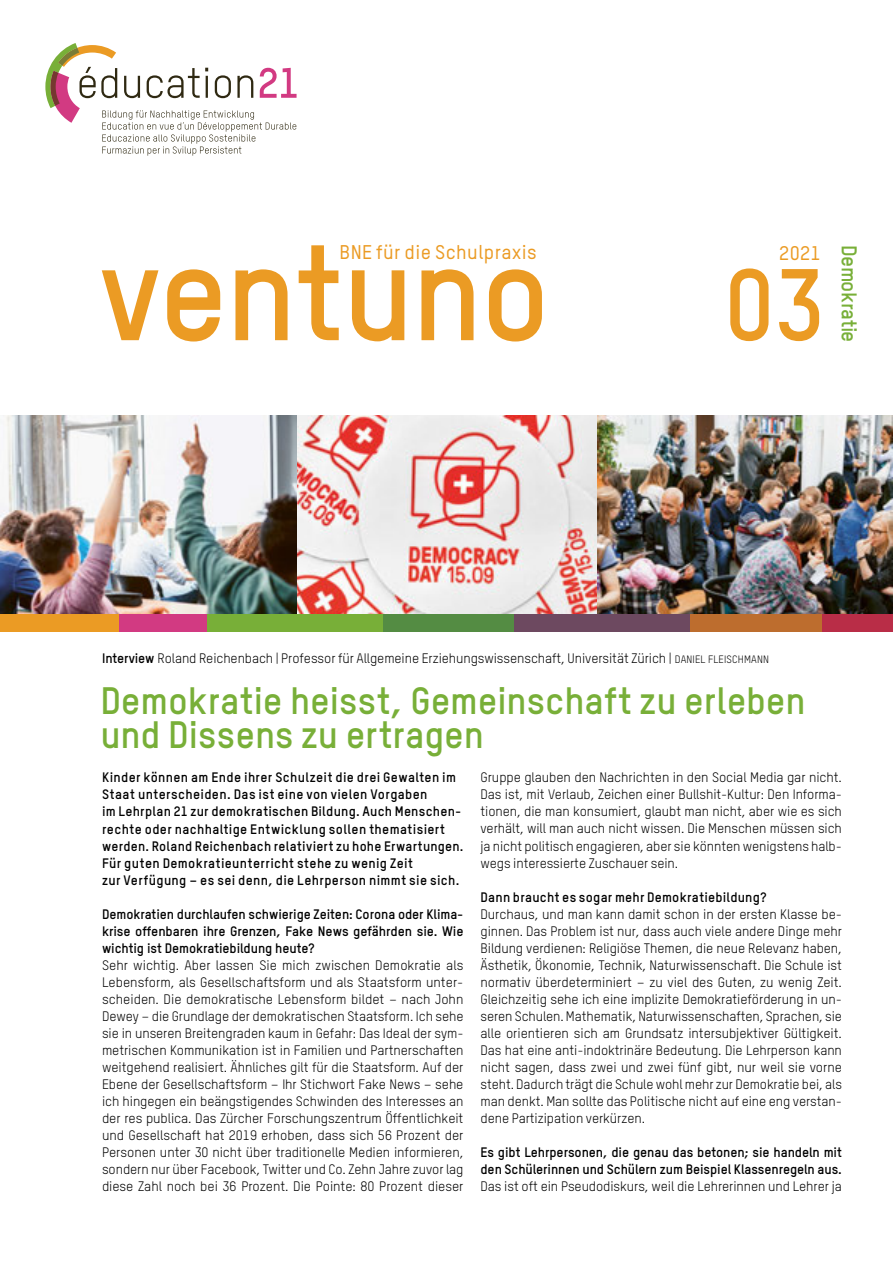
<style>
.page{position:relative;width:893px;height:1263px;background:#fff}
.page>*{position:absolute;margin:0;border:0;box-sizing:border-box;transform-origin:0 0}
.t1{font:700 133.05px "TSTARPRO";letter-spacing:-.02em;color:#eb9b24}
.t2{font:700 99.75px "TSTARPRO";color:#eb9b24}
.t3{font:700 37.5px/34px "TSTARPRO";letter-spacing:-.005em;color:#78af38}
.t4{font:700 21px "TSTARPRO";letter-spacing:-.03em;color:#78af38}
.t5{font:500 19.5px "TSTARPRO";letter-spacing:.025em;color:#eb9b24}
.t6{font:13.5px/17px "TSTARPRO";letter-spacing:-.005em;color:#000}
.t7{font:700 13.5px/17px "TSTARPRO";letter-spacing:.02em;color:#000}
.t8{font:700 13.5px/17px "TSTARPRO";letter-spacing:-.005em;color:#000}
.s1{font-weight:700}
.s2{font-size:10.5px}
</style>
<div class="page">
<img style="left:0;top:416px;width:893px;height:198px">
<div style="left:0;top:614px;width:119px;height:17px;background:#eb9b24"></div>
<div style="left:119px;top:614px;width:88px;height:17px;background:#d23a82"></div>
<div style="left:207px;top:614px;width:176px;height:17px;background:#78af38"></div>
<div style="left:383px;top:614px;width:131px;height:17px;background:#548c43"></div>
<div style="left:514px;top:614px;width:176px;height:17px;background:#6d4960"></div>
<div style="left:690px;top:614px;width:132px;height:17px;background:#bd6d2e"></div>
<div style="left:822px;top:614px;width:71px;height:17px;background:#b92d47"></div>
<svg style="left:45px;top:43px;width:252px;height:113px"></svg>
<h3 class="t5" style="left:339px;top:240px;width:199px">BNE für die Schulpraxis</h3>
<h1 class="t1" style="left:99px;top:209px;width:453px">ventuno</h1>
<h3 class="t5" style="left:779px;top:241px;width:43px">2021</h3>
<h2 class="t2" style="left:724px;top:242px;width:102px">03</h2>
<h3 class="t4" style="left:863px;top:245px;width:99px;rotate:90deg">Demokratie</h3>
<p class="t6" style="left:102px;top:650px;width:668px"><span class="s1">Interview</span> Roland Reichenbach | Professor für Allgemeine Erziehungswissenschaft, Universität Zürich | <span class="s2">DANIEL FLEISCHMANN</span></p>
<h3 class="t3" style="left:100px;top:683px;width:707px">Demokratie heisst, Gemeinschaft zu erleben und Dissens zu ertragen</h3>
<p class="t7" style="left:102px;top:769px;width:363px">Kinder können am Ende ihrer Schulzeit die drei Gewalten im Staat unterscheiden. Das ist eine von vielen Vorgaben<br>im Lehrplan 21 zur demokratischen Bildung. Auch Menschen&shy;rechte oder nachhaltige Entwicklung sollen thematisiert werden. Roland Reichenbach relativiert zu hohe Erwartungen.<br>Für guten Demokratieunterricht stehe zu wenig Zeit<br>zur -Verfügung – es sei denn, die Lehrperson nimmt sie sich.</p>
<p class="t7" style="left:102px;top:905px;width:363px;text-align:justify">Demokratien durchlaufen schwierige Zeiten: Corona oder Klima&shy;krise offenbaren ihre Grenzen, Fake News gefährden sie. Wie wichtig ist Demokratiebildung heute?</p>
<p class="t6" style="left:102px;top:956px;width:363px;text-align:justify">Sehr wichtig. Aber lassen Sie mich zwischen Demokratie als Lebensform, als Gesellschaftsform und als Staatsform unter&shy;scheiden. Die demokratische Lebensform bildet – nach John Dewey – die Grundlage der demokratischen Staatsform. Ich sehe sie in unseren Breitengraden kaum in Gefahr: Das Ideal der sym&shy;metrischen Kommunikation ist in Familien und Partnerschaften weitgehend realisiert. Ähnliches gilt für die Staatsform. Auf der Ebene der Gesellschaftsform – Ihr Stichwort Fake News – sehe ich hingegen ein beängstigendes Schwinden des Interesses an der res publica. Das Zürcher Forschungszentrum Öffentlichkeit und Gesellschaft hat 2019 erhoben, dass sich 56 Prozent der Personen unter 30 nicht über traditionelle Medien informieren, sondern nur über Facebook, Twitter und Co. Zehn Jahre zuvor lag diese Zahl noch bei 36 Prozent. Die Pointe: 80 Prozent dieser</p>
<p class="t6" style="left:480px;top:769px;width:363px">Gruppe glauben den Nachrichten in den Social Media gar nicht.<br>Das ist, mit Verlaub, Zeichen einer Bullshit-Kultur: Den Informa&shy;tionen, die man konsumiert, glaubt man nicht, aber wie es sich verhält, will man auch nicht wissen. Die Menschen müssen sich ja nicht politisch engagieren, aber sie könnten wenigstens halb&shy;wegs interessierte Zuschauer sein.</p>
<p class="t7" style="left:480px;top:888px;width:287px">Dann braucht es sogar mehr Demokratiebildung?</p>
<p class="t6" style="left:480px;top:905px;width:363px">Durchaus, und man kann damit schon in der ersten Klasse be&shy;ginnen. Das Problem ist nur, dass auch viele andere Dinge mehr Bildung verdienen: Religiöse Themen, die neue Relevanz haben, Ästhetik, Ökonomie, Technik, Naturwissenschaft. Die Schule ist normativ überdeterminiert – zu viel des Guten, zu wenig Zeit.<br>Gleichzeitig sehe ich eine implizite Demokratieförderung in un&shy;seren Schulen. Mathematik, Naturwissenschaften, Sprachen, sie alle orientieren sich am Grundsatz intersubjektiver Gültigkeit.<br>Das hat eine anti-indoktrinäre Bedeutung. Die Lehrperson kann nicht sagen, dass zwei und zwei fünf gibt, nur weil sie vorne steht. Dadurch trägt die Schule wohl mehr zur Demokratie bei, als man denkt. Man sollte das Politische nicht auf eine eng verstan&shy;dene Partizipation verkürzen.</p>
<p class="t8" style="left:480px;top:1143px;width:363px">Es gibt Lehrpersonen, die genau das betonen; sie handeln mit den Schülerinnen und Schülern zum Beispiel Klassenregeln aus.</p>
<p class="t6" style="left:480px;top:1177px;width:363px">Das ist oft ein Pseudodiskurs, weil die Lehrerinnen und Lehrer ja</p>
</div>
